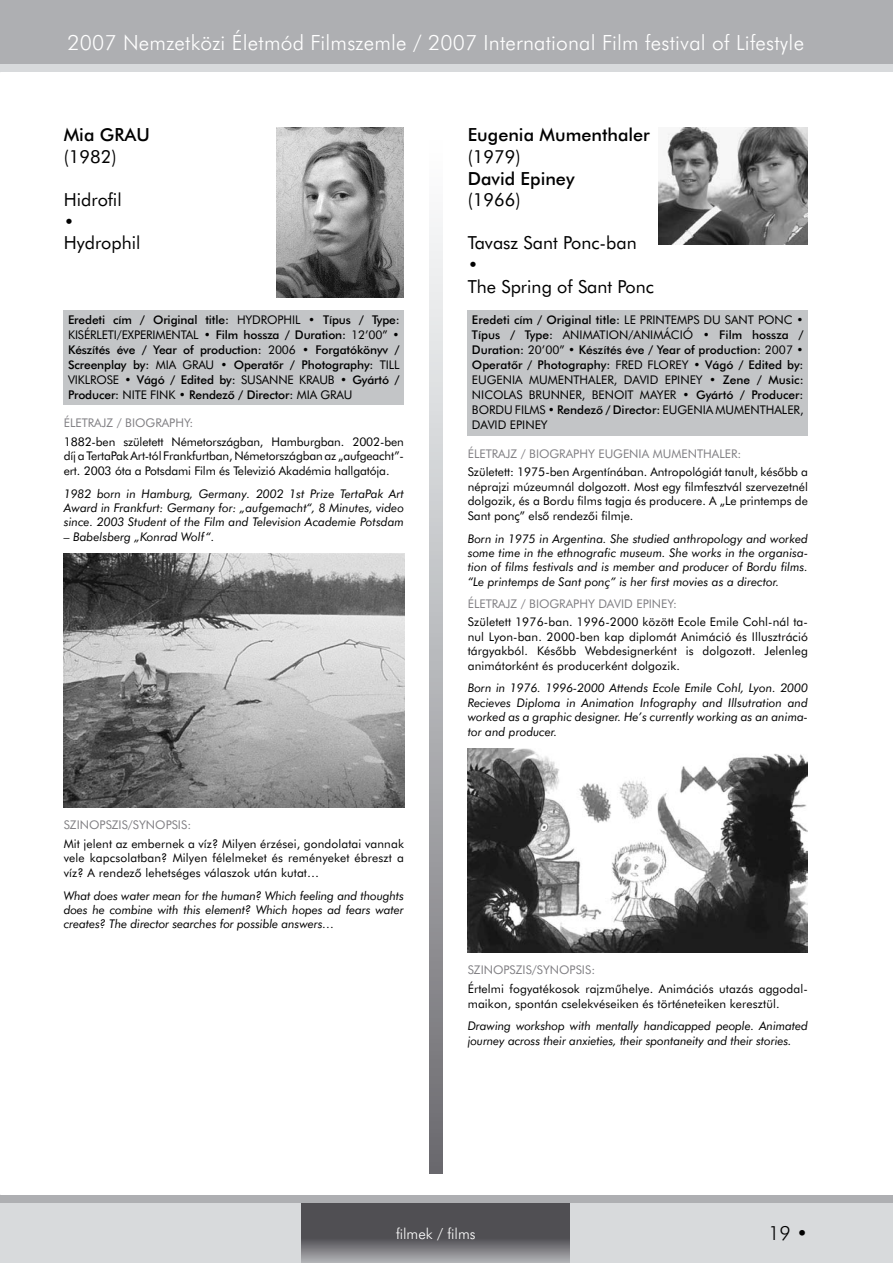
<style>
.page{position:relative;width:893px;height:1263px;background:#fff}
.page>*{position:absolute;margin:0;border:0;box-sizing:border-box;transform-origin:0 0}
.t1{font:300 21px "H Futura";letter-spacing:.01em;color:#fff}
.t2{font:300 19.5px "H Futura";color:#000}
.t3{font:18px/21.6px "H Futura Normal";color:#000}
.t4{font:18px "Futura Md HU Normal";color:#000}
.t5{font:300 15px "H Futura";color:#fff}
.t6{font:12px/14.4px "H Futura Normal";letter-spacing:.01em;color:#000;text-align:justify}
.t7{font:italic 12px/14.4px "H Futura Normal";letter-spacing:-.01em;color:#000;text-align:justify}
.t8{font:12px/15px "Futura Md HU Normal";letter-spacing:-.01em;color:#000;text-align:justify}
.t9{font:12px "H Futura Normal";color:#818084}
.s1{font-family:"H Futura Normal"}
</style>
<div class="page">
<div style="left:0;top:1195px;width:893px;height:64px;background:#aeafb2"></div>
<div style="left:0;top:9px;width:893px;height:63px;background:#d8dadc"></div>
<div style="left:0;top:0;width:893px;height:64px;background:#aeafb2"></div>
<div style="left:0;top:1203px;width:893px;height:60px;background:#d8dadc"></div>
<svg style="left:429px;top:222px;width:13px;height:952px;background:#b1b2b5"></svg>
<svg style="left:302px;top:1203px;width:268px;height:60px;background:#656468"></svg>
<div style="left:64px;top:310px;width:340px;height:95px;background:#c3c5c7"></div>
<img style="left:276px;top:128px;width:128px;height:170px">
<img style="left:64px;top:553px;width:340px;height:254px">
<div style="left:468px;top:310px;width:340px;height:126px;background:#c3c5c7"></div>
<img style="left:658px;top:128px;width:150px;height:117px">
<img style="left:468px;top:748px;width:340px;height:204px">
<h1 class="t1" style="left:68px;top:30px;width:738px">2007 Nemzetközi Életmód Filmszemle / 2007 International Film festival of Lifestyle</h1>
<h3 class="t4" style="left:64px;top:124px;width:63px">Mia Grau</h3>
<h3 class="t3" style="left:64px;top:146px;width:54px">(1982)</h3>
<h3 class="t3" style="left:64px;top:189px;width:78px">Hidrofil<br>•<br>Hydrophil</h3>
<p class="t8" style="left:68px;top:312px;width:186px">Eredeti cím / Original title: <span class="s1">Hydrophil</span></p>
<p class="t8" style="left:308px;top:312px;width:93px"><span class="s1">•</span> Típus / Type:</p>
<p class="t6" style="left:68px;top:327px;width:13px">Kisérleti</p>
<p class="t6" style="left:117px;top:327px;width:19px">/Experimental</p>
<p class="t8" style="left:68px;top:327px;width:333px;text-indent:136px"><span class="s1">•</span> Film hossza / Duration: <span class="s1">12’00” • </span>Készítés éve / Year of production: <span class="s1">2006 •</span> Forgatókönyv / Screenplay by: <span class="s1">Mia Grau</span></p>
<p class="t8" style="left:220px;top:357px;width:171px"><span class="s1">•</span> Operatôr / Photography: <span class="s1">Till</span></p>
<p class="t6" style="left:68px;top:372px;width:14px">Viklrose</p>
<p class="t8" style="left:124px;top:372px;width:132px"><span class="s1">•</span> Vágó / Edited by: <span class="s1">Susanne</span></p>
<p class="t6" style="left:299px;top:372px;width:15px">Kraub</p>
<p class="t8" style="left:340px;top:372px;width:61px"><span class="s1">•</span> Gyártó /</p>
<p class="t8" style="left:68px;top:387px;width:96px">Producer: <span class="s1">Nite Fink</span></p>
<p class="t8" style="left:179px;top:387px;width:160px"><span class="s1">•</span> Rendezô / Director: <span class="s1">Mia Grau</span></p>
<p class="t9" style="left:64px;top:416px;width:14px">Életrajz</p>
<p class="t9" style="left:117px;top:416px;width:24px">/ Biography</p>
<p class="t9" style="left:190px;top:416px;width:5px">:</p>
<p class="t6" style="left:64px;top:434px;width:342px">1882-ben született Németországban, Hamburgban. 2002-ben díj a TertaPak Art-tól Frankfurtban, Németországban az „aufgeacht”- ert. 2003 óta a Potsdami Film és Televizió Akadémia hallgatója.</p>
<p class="t7" style="left:64px;top:486px;width:342px">1982 born in Hamburg, Germany. 2002 1st Prize TertaPak Art Award in Frankfurt: Germany for: „aufgemacht“, 8 Minutes, video since. 2003 Student of the Film and Television Academie Potsdam</p>
<p class="t7" style="left:64px;top:529px;width:152px">– Babelsberg „Konrad Wolf“.</p>
<p class="t9" style="left:64px;top:818px;width:14px">Szinopszis</p>
<p class="t9" style="left:128px;top:818px;width:20px">/Synopsis</p>
<p class="t9" style="left:187px;top:818px;width:5px">:</p>
<p class="t6" style="left:64px;top:836px;width:342px">Mit jelent az embernek a víz? Milyen érzései, gondolatai vannak vele kapcsolatban? Milyen félelmeket és reményeket ébreszt a víz? A rendezô lehetséges válaszok után kutat…</p>
<p class="t7" style="left:64px;top:888px;width:342px">What does water mean for the human? Which feeling and thoughts does he combine with this element? Which hopes ad fears water creates? The director searches for possible answers…</p>
<h3 class="t4" style="left:468px;top:124px;width:184px">Eugenia Mumenthaler</h3>
<h3 class="t3" style="left:468px;top:146px;width:54px">(1979)</h3>
<h3 class="t4" style="left:468px;top:167px;width:108px">David Epiney</h3>
<h3 class="t3" style="left:468px;top:189px;width:54px">(1966)</h3>
<h3 class="t3" style="left:468px;top:232px;width:188px">Tavasz Sant Ponc-ban<br>•<br>The Spring of Sant Ponc</h3>
<p class="t8" style="left:472px;top:312px;width:176px">Eredeti cím / Original title: <span class="s1">Le printemps</span></p>
<p class="t6" style="left:704px;top:312px;width:37px">du Sant</p>
<p class="t6" style="left:758px;top:312px;width:17px">Ponc</p>
<p class="t6" style="left:797px;top:312px;width:9px">•</p>
<p class="t8" style="left:472px;top:327px;width:107px">Típus / Type: <span class="s1">Animation</span></p>
<p class="t6" style="left:628px;top:327px;width:21px">/Animáció</p>
<p class="t8" style="left:472px;top:327px;width:333px;text-indent:231px"><span class="s1">•</span> Film hossza / Duration: <span class="s1">20’00” •</span> Készítés éve / Year of production: <span class="s1">2007 • </span>Operatôr / Photography: <span class="s1">Fred</span></p>
<p class="t6" style="left:647px;top:357px;width:14px">Florey</p>
<p class="t8" style="left:693px;top:357px;width:112px"><span class="s1">•</span> Vágó / Edited by:</p>
<p class="t6" style="left:472px;top:372px;width:15px">Eugenia</p>
<p class="t6" style="left:529px;top:372px;width:19px">Mumenthaler</p>
<p class="t6" style="left:614px;top:372px;width:26px">, David</p>
<p class="t6" style="left:665px;top:372px;width:14px">Epiney</p>
<p class="t8" style="left:709px;top:372px;width:96px"><span class="s1">•</span> Zene / Music:</p>
<p class="t6" style="left:472px;top:387px;width:17px">Nicolas</p>
<p class="t6" style="left:529px;top:387px;width:16px">Brunner</p>
<p class="t6" style="left:582px;top:387px;width:25px">, Benoit</p>
<p class="t6" style="left:640px;top:387px;width:18px">Mayer</p>
<p class="t8" style="left:683px;top:387px;width:122px"><span class="s1">•</span> Gyártó / Producer:</p>
<p class="t6" style="left:472px;top:402px;width:16px">Bordu</p>
<p class="t6" style="left:515px;top:402px;width:13px">Films</p>
<p class="t8" style="left:548px;top:402px;width:130px"><span class="s1">•</span> Rendezô / Director: <span class="s1">Eugenia</span></p>
<p class="t6" style="left:715px;top:402px;width:19px">Mumenthaler</p>
<p class="t6" style="left:800px;top:402px;width:5px">,</p>
<p class="t6" style="left:472px;top:417px;width:16px">David</p>
<p class="t6" style="left:510px;top:417px;width:14px">Epiney</p>
<p class="t9" style="left:468px;top:446px;width:14px">Életrajz</p>
<p class="t9" style="left:521px;top:446px;width:24px">/ Biography</p>
<p class="t9" style="left:598px;top:446px;width:15px">Eugenia</p>
<p class="t9" style="left:653px;top:446px;width:19px">Mumenthaler</p>
<p class="t9" style="left:737px;top:446px;width:5px">:</p>
<p class="t6" style="left:468px;top:465px;width:342px">Született: 1975-ben Argentínában. Antropológiát tanult, késôbb a néprajzi múzeumnál dolgozott. Most egy filmfesztvál szervezetnél dolgozik, és a Bordu films tagja és producere. A „Le printemps de Sant ponç” elsô rendezôi filmje.</p>
<p class="t7" style="left:468px;top:531px;width:342px">Born in 1975 in Argentina. She studied anthropology and worked some time in the ethnografic museum. She works in the organisa&shy;tion of films festivals and is member and producer of Bordu films. “Le printemps de Sant ponç” is her first movies as a director.</p>
<p class="t9" style="left:468px;top:596px;width:14px">Életrajz</p>
<p class="t9" style="left:521px;top:596px;width:24px">/ Biography</p>
<p class="t9" style="left:598px;top:596px;width:16px">David</p>
<p class="t9" style="left:636px;top:596px;width:14px">Epiney</p>
<p class="t9" style="left:673px;top:596px;width:5px">:</p>
<p class="t6" style="left:468px;top:615px;width:342px">Született 1976-ban. 1996-2000 között Ecole Emile Cohl-nál ta&shy;nul Lyon-ban. 2000-ben kap diplomát Animáció és Illusztráció tárgyakból. Késôbb Webdesignerként is dolgozott. Jelenleg animátorként és producerként dolgozik.</p>
<p class="t7" style="left:468px;top:681px;width:342px">Born in 1976. 1996-2000 Attends Ecole Emile Cohl, Lyon. 2000<br>Recieves Diploma in Animation Infography and Illsutration and worked as a graphic designer. He’s currently working as an anima&shy;tor and producer.</p>
<p class="t9" style="left:468px;top:963px;width:14px">Szinopszis</p>
<p class="t9" style="left:532px;top:963px;width:20px">/Synopsis</p>
<p class="t9" style="left:591px;top:963px;width:5px">:</p>
<p class="t6" style="left:468px;top:981px;width:342px">Értelmi fogyatékosok rajzmûhelye. Animációs utazás aggodal&shy;maikon, spontán cselekvéseiken és történeteiken keresztül.</p>
<p class="t7" style="left:468px;top:1019px;width:342px">Drawing workshop with mentally handicapped people. Animated journey across their anxieties, their spontaneity and their stories.</p>
<p class="t5" style="left:396px;top:1224px;width:81px">filmek / films</p>
<h2 class="t2" style="left:768px;top:1221px;width:41px">19 •</h2>
</div>
